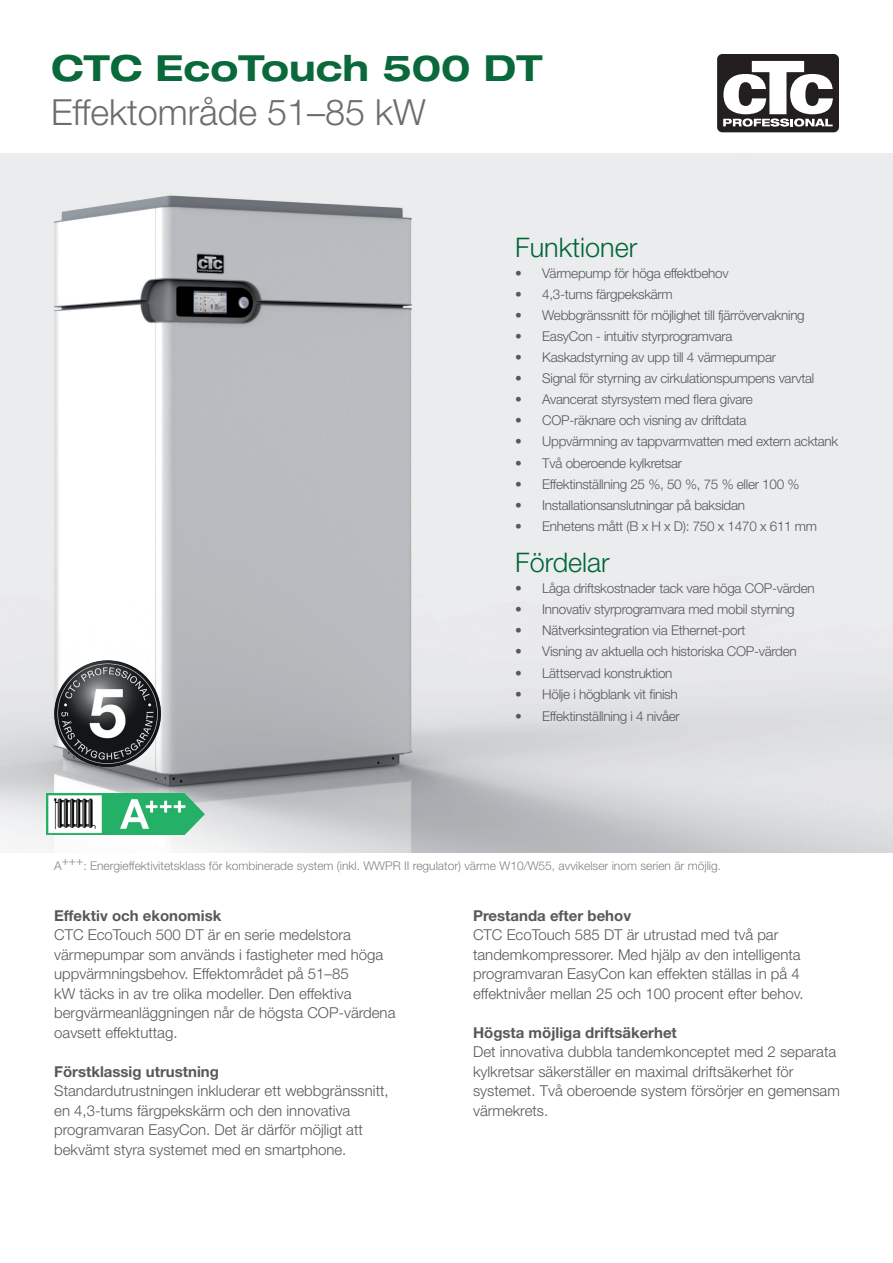
<style>
.page{position:relative;width:893px;height:1263px;background:#fff}
.page>*{position:absolute;margin:0;border:0;box-sizing:border-box;transform-origin:0 0}
.t1{font:300 36px "Helvetica Neue LT Std";color:#6c6d70}
.t2{font:700 expanded 36px "Helvetica Neue LT Std";color:#0a693a}
.t3{font:300 27px "Helvetica Neue LT Std";color:#006636}
.t4{font:300 15px/19.5px "Helvetica Neue LT Std";color:#57585a}
.t5{font:700 15px "Helvetica Neue LT Std";color:#57585a}
.t6{font:300 13.5px "Helvetica Neue LT Std";letter-spacing:-.02em;color:#57585a}
.t7{font:300 12px "Helvetica Neue LT Std";color:#808285}
</style>
<div class="page">
<img style="left:0;top:153px;width:893px;height:700px">
<img style="left:47px;top:793px;width:157px;height:41px">
<div style="left:717px;top:54px;width:122px;height:78px;background:#231f20;border-radius:5px"></div>
<svg style="left:723px;top:61px;width:110px;height:66px"></svg>
<img style="left:54px;top:660px;width:107px;height:107px">
<h1 class="t2" style="left:51px;top:46px;width:493px">CTC EcoTouch 500 DT</h1>
<h1 class="t1" style="left:51px;top:90px;width:376px">Effektområde 51–85 kW</h1>
<h2 class="t3" style="left:515px;top:231px;width:124px">Funktioner</h2>
<p class="t6" style="left:515px;top:265px;width:215px">• Värmepump för höga effektbehov</p>
<p class="t6" style="left:515px;top:286px;width:159px">• 4,3-tums färgpekskärm</p>
<p class="t6" style="left:515px;top:307px;width:291px">• Webbgränssnitt för möjlighet till fjärrövervakning</p>
<p class="t6" style="left:515px;top:328px;width:219px">• EasyCon - intuitiv styrprogramvara</p>
<p class="t6" style="left:515px;top:349px;width:262px">• Kaskadstyrning av upp till 4 värmepumpar</p>
<p class="t6" style="left:515px;top:370px;width:301px">• Signal för styrning av cirkulationspumpens varvtal</p>
<p class="t6" style="left:515px;top:391px;width:239px">• Avancerat styrsystem med flera givare</p>
<p class="t6" style="left:515px;top:412px;width:233px">• COP-räknare och visning av driftdata</p>
<p class="t6" style="left:515px;top:433px;width:325px">• Uppvärmning av tappvarmvatten med extern acktank</p>
<p class="t6" style="left:515px;top:454px;width:168px">• Två oberoende kylkretsar</p>
<p class="t6" style="left:515px;top:475px;width:286px">• Effektinställning 25 %, 50 %, 75 % eller 100 %</p>
<p class="t6" style="left:515px;top:496px;width:231px">• Installationsanslutningar på baksidan</p>
<p class="t6" style="left:515px;top:517px;width:303px">• Enhetens mått (B x H x D): 750 x 1470 x 611 mm</p>
<h2 class="t3" style="left:515px;top:546px;width:96px">Fördelar</h2>
<p class="t6" style="left:515px;top:580px;width:301px">• Låga driftskostnader tack vare höga COP-värden</p>
<p class="t6" style="left:515px;top:601px;width:281px">• Innovativ styrprogramvara med mobil styrning</p>
<p class="t6" style="left:515px;top:622px;width:232px">• Nätverksintegration via Ethernet-port</p>
<p class="t6" style="left:515px;top:643px;width:283px">• Visning av aktuella och historiska COP-värden</p>
<p class="t6" style="left:515px;top:664px;width:159px">• Lättservad konstruktion</p>
<p class="t6" style="left:515px;top:685px;width:164px">• Hölje i högblank vit finish</p>
<p class="t6" style="left:515px;top:708px;width:166px">• Effektinställning i 4 nivåer</p>
<p class="t7" style="left:54px;top:858px;width:668px">A+++: Energieffektivitetsklass för kombinerade system (inkl. WWPR II regulator) värme W10/W55, avvikelser inom serien är möjlig.</p>
<p class="t5" style="left:54px;top:906px;width:169px">Effektiv och ekonomisk</p>
<p class="t4" style="left:54px;top:925px;width:343px">CTC EcoTouch 500 DT är en serie medelstora värmepumpar som används i fastigheter med höga uppvärmningsbehov. Effektområdet på 51–85<br>kW täcks in av tre olika modeller. Den effektiva bergvärmeanläggningen når de högsta COP-värdena oavsett effektuttag.</p>
<p class="t5" style="left:54px;top:1062px;width:166px">Förstklassig utrustning</p>
<p class="t4" style="left:54px;top:1081px;width:336px">Standardutrustningen inkluderar ett webbgränssnitt, en 4,3-tums färgpekskärm och den innovativa programvaran EasyCon. Det är därför möjligt att bekvämt styra systemet med en smartphone.</p>
<p class="t5" style="left:473px;top:906px;width:160px">Prestanda efter behov</p>
<p class="t4" style="left:473px;top:925px;width:332px">CTC EcoTouch 585 DT är utrustad med två par tandemkompressorer. Med hjälp av den intelligenta programvaran EasyCon kan effekten ställas in på 4 effektnivåer mellan 25 och 100 procent efter behov.</p>
<p class="t5" style="left:473px;top:1023px;width:205px">Högsta möjliga driftsäkerhet</p>
<p class="t4" style="left:473px;top:1042px;width:368px">Det innovativa dubbla tandemkonceptet med 2 separata kylkretsar säkerställer en maximal driftsäkerhet för systemet. Två oberoende system försörjer en gemensam värmekrets.</p>
</div>
